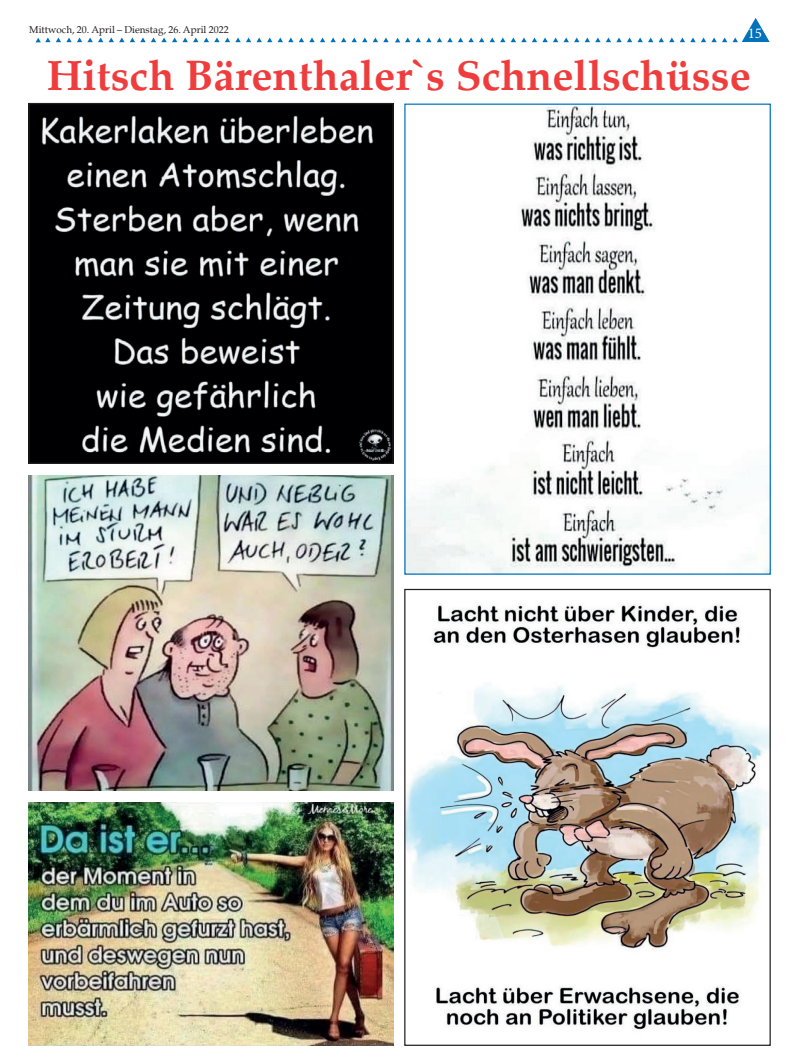
<style>
.page{position:relative;width:798px;height:1063px;background:#fff}
.page>*{position:absolute;margin:0;border:0;box-sizing:border-box;transform-origin:0 0}
.t1{font:700 42.5px "Palatia";color:#ee3d3c}
.t2{font:15px "Minion Pro";color:#fff}
.t3{font:10px "Palatia";color:#231f20}
</style>
<div class="page">
<svg style="left:669px;top:38px;width:15px;height:4px"></svg>
<svg style="left:595px;top:38px;width:68px;height:4px"></svg>
<svg style="left:574px;top:38px;width:15px;height:4px"></svg>
<svg style="left:500px;top:38px;width:68px;height:4px"></svg>
<svg style="left:479px;top:38px;width:15px;height:4px"></svg>
<svg style="left:690px;top:18px;width:79px;height:24px"></svg>
<svg style="left:395px;top:38px;width:78px;height:4px"></svg>
<svg style="left:320px;top:38px;width:68px;height:4px"></svg>
<svg style="left:225px;top:38px;width:89px;height:4px"></svg>
<svg style="left:130px;top:38px;width:89px;height:4px"></svg>
<svg style="left:35px;top:38px;width:89px;height:4px"></svg>
<img style="left:406px;top:604px;width:362px;height:426px">
<img style="left:406px;top:106px;width:362px;height:467px">
<img style="left:30px;top:105px;width:361px;height:357px">
<div style="left:28px;top:103px;width:365px;height:361px;border:1px solid #231f20"></div>
<img style="left:28px;top:802px;width:365px;height:243px">
<img style="left:28px;top:475px;width:365px;height:315px">
<div style="left:418px;top:909px;width:50px;height:57px;background:#fff;border-radius:50%"></div>
<p class="t3" style="left:29px;top:23px;width:201px">Mittwoch, 20. April – Dienstag, 26. April 2022</p>
<h1 class="t1" style="left:47px;top:50px;width:705px">Hitsch Bärenthaler`s Schnellschüsse</h1>
<h2 class="t2" style="left:747px;top:23px;width:16px">15</h2>
</div>
